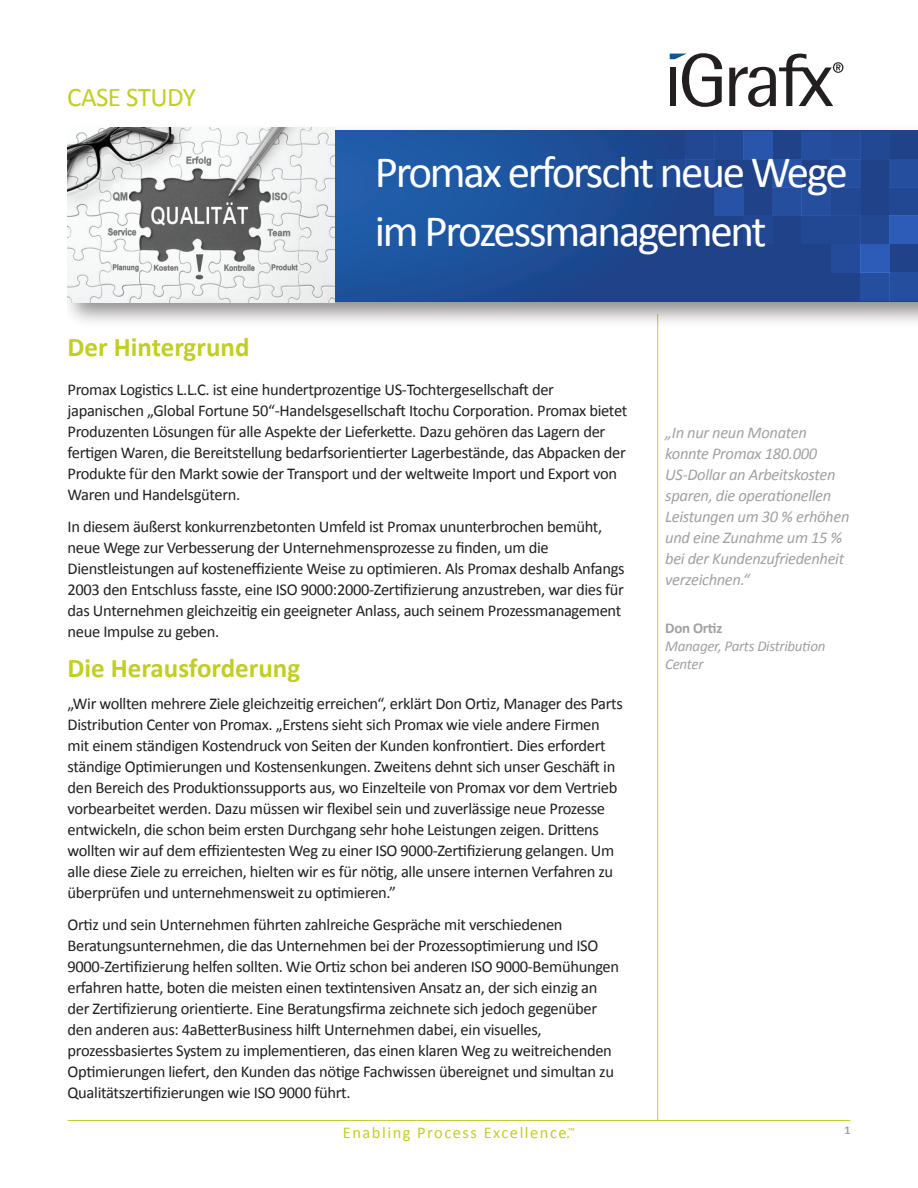
<style>
.page{position:relative;width:918px;height:1188px;background:#fff}
.page>*{position:absolute;margin:0;border:0;box-sizing:border-box;transform-origin:0 0}
.t1{font:45px/58.5px "Calibri";letter-spacing:-.05em;color:#fff}
.t2{font:700 27px "Calibri";color:#c1ce23}
.t3{font:27px "Calibri";letter-spacing:-.02em;color:#c1ce23}
.t4{font:16.5px/21px "Calibri";letter-spacing:-.02em;color:#231f20}
.t5{font:italic 16.5px/21px "Calibri";letter-spacing:-.02em;color:#a1a1a5}
.t6{font:16.5px "Calibri";letter-spacing:.09em;color:#c1ce23}
.t7{font:italic 15px/18px "Calibri";letter-spacing:-.02em;color:#a1a1a5}
.t8{font:700 15px "Calibri";letter-spacing:-.02em;color:#a1a1a5}
.t9{font:700 12px "Calibri";color:#a1a1a5}
</style>
<div class="page">
<hr style="left:657px;top:314px;width:1px;height:806px;background:#c1ce23">
<svg style="left:670px;top:53px;width:52px;height:54px"></svg>
<svg style="left:729px;top:54px;width:115px;height:53px"></svg>
<img style="left:68px;top:301px;width:850px;height:32px">
<svg style="left:335px;top:130px;width:583px;height:171px;background:#1e4c95"></svg>
<div style="left:889px;top:216px;width:29px;height:28px;background:#2c5cb7"></div>
<div style="left:802px;top:216px;width:29px;height:28px;background:#234893"></div>
<div style="left:860px;top:272px;width:29px;height:29px;background:#264e9f"></div>
<div style="left:860px;top:131px;width:29px;height:28px;background:#234893"></div>
<div style="left:889px;top:159px;width:29px;height:28px;background:#264e9f"></div>
<div style="left:889px;top:187px;width:29px;height:29px;background:#234893"></div>
<div style="left:860px;top:244px;width:29px;height:28px;background:#2c5cb7"></div>
<div style="left:889px;top:272px;width:29px;height:29px;background:#264e9f"></div>
<div style="left:831px;top:216px;width:29px;height:28px;background:#234893"></div>
<div style="left:657px;top:159px;width:29px;height:28px;background:#204a96"></div>
<div style="left:802px;top:131px;width:29px;height:28px;background:#264e9f"></div>
<div style="left:831px;top:159px;width:29px;height:28px;background:#264e9f"></div>
<div style="left:831px;top:187px;width:29px;height:29px;background:#234893"></div>
<div style="left:860px;top:216px;width:29px;height:28px;background:#234893"></div>
<div style="left:831px;top:244px;width:29px;height:28px;background:#244b99"></div>
<div style="left:686px;top:159px;width:29px;height:28px;background:#244b99"></div>
<div style="left:831px;top:131px;width:29px;height:28px;background:#244b99"></div>
<div style="left:715px;top:131px;width:29px;height:28px;background:#234893"></div>
<div style="left:773px;top:187px;width:29px;height:29px;background:#264e9f"></div>
<div style="left:686px;top:131px;width:29px;height:28px;background:#234893"></div>
<div style="left:715px;top:187px;width:29px;height:29px;background:#2752a5"></div>
<div style="left:773px;top:159px;width:29px;height:28px;background:#2752a5"></div>
<div style="left:802px;top:187px;width:29px;height:29px;background:#264e9f"></div>
<div style="left:744px;top:131px;width:29px;height:28px;background:#2955ab"></div>
<div style="left:744px;top:216px;width:29px;height:28px;background:#234893"></div>
<hr style="left:68px;top:1120px;width:782px;height:1px;background:#c1ce23">
<img style="left:68px;top:127px;width:267px;height:175px">
<h2 class="t3" style="left:67px;top:80px;width:130px">CASE STUDY</h2>
<h1 class="t1" style="left:375px;top:143px;width:475px">Promax erforscht neue Wege im Prozessmanagement</h1>
<h2 class="t2" style="left:68px;top:330px;width:183px">Der Hintergrund</h2>
<p class="t4" style="left:68px;top:379px;width:561px">Promax Logistics L.L.C. ist eine hundertprozentige US-Tochtergesellschaft der japanischen „Global Fortune 50“-Handelsgesellschaft Itochu Corporation. Promax bietet Produzenten Lösungen für alle Aspekte der Lieferkette. Dazu gehören das Lagern der fertigen Waren, die Bereitstellung bedarfsorientierter Lagerbestände, das Abpacken der Produkte für den Markt sowie der Transport und der weltweite Import und Export von Waren und Handelsgütern.</p>
<p class="t4" style="left:68px;top:516px;width:559px">In diesem äußerst konkurrenzbetonten Umfeld ist Promax ununterbrochen bemüht, neue Wege zur Verbesserung der Unternehmensprozesse zu finden, um die Dienstleistungen auf kosteneffiziente Weise zu optimieren. Als Promax deshalb Anfangs 2003 den Entschluss fasste, eine ISO 9000:2000-Zertifizierung anzustreben, war dies für das Unternehmen gleichzeitig ein geeigneter Anlass, auch seinem Prozessmanagement neue Impulse zu geben.</p>
<h2 class="t2" style="left:68px;top:651px;width:234px">Die Herausforderung</h2>
<p class="t4" style="left:68px;top:693px;width:557px">„Wir wollten mehrere Ziele gleichzeitig erreichen“, erklärt Don Ortiz, Manager des Parts Distribution Center von Promax. „Erstens sieht sich Promax wie viele andere Firmen mit einem ständigen Kostendruck von Seiten der Kunden konfrontiert. Dies erfordert ständige Optimierungen und Kostensenkungen. Zweitens dehnt sich unser Geschäft in den Bereich des Produktionssupports aus, wo Einzelteile von Promax vor dem Vertrieb vorbearbeitet werden. Dazu müssen wir flexibel sein und zuverlässige neue Prozesse entwickeln, die schon beim ersten Durchgang sehr hohe Leistungen zeigen. Drittens wollten wir auf dem effizientesten Weg zu einer ISO 9000-Zertifizierung gelangen. Um alle diese Ziele zu erreichen, hielten wir es für nötig, alle unsere internen Verfahren zu überprüfen und unternehmensweit zu optimieren.”</p>
<p class="t4" style="left:68px;top:914px;width:553px">Ortiz und sein Unternehmen führten zahlreiche Gespräche mit verschiedenen Beratungsunternehmen, die das Unternehmen bei der Prozessoptimierung und ISO 9000-Zertifizierung helfen sollten. Wie Ortiz schon bei anderen ISO 9000-Bemühungen erfahren hatte, boten die meisten einen textintensiven Ansatz an, der sich einzig an der Zertifizierung orientierte. Eine Beratungsfirma zeichnete sich jedoch gegenüber den anderen aus: 4aBetterBusiness hilft Unternehmen dabei, ein visuelles, prozessbasiertes System zu implementieren, das einen klaren Weg zu weitreichenden Optimierungen liefert, den Kunden das nötige Fachwissen übereignet und simultan zu Qualitätszertifizierungen wie ISO 9000 führt.</p>
<p class="t6" style="left:343px;top:1122px;width:234px">Enabling Process Excellence.<sup>™</sup></p>
<p class="t5" style="left:665px;top:421px;width:186px">„In nur neun Monaten konnte Promax 180.000<br>US-Dollar an Arbeitskosten sparen, die operationellen<br>Leistungen um 30 % erhöhen und eine Zunahme um 15 % bei der Kundenzufriedenheit verzeichnen.“</p>
<p class="t8" style="left:665px;top:618px;width:59px">Don Ortiz</p>
<p class="t7" style="left:665px;top:636px;width:162px">Manager, Parts Distribution<br>Center</p>
<p class="t9" style="left:844px;top:1123px;width:8px">1</p>
</div>
